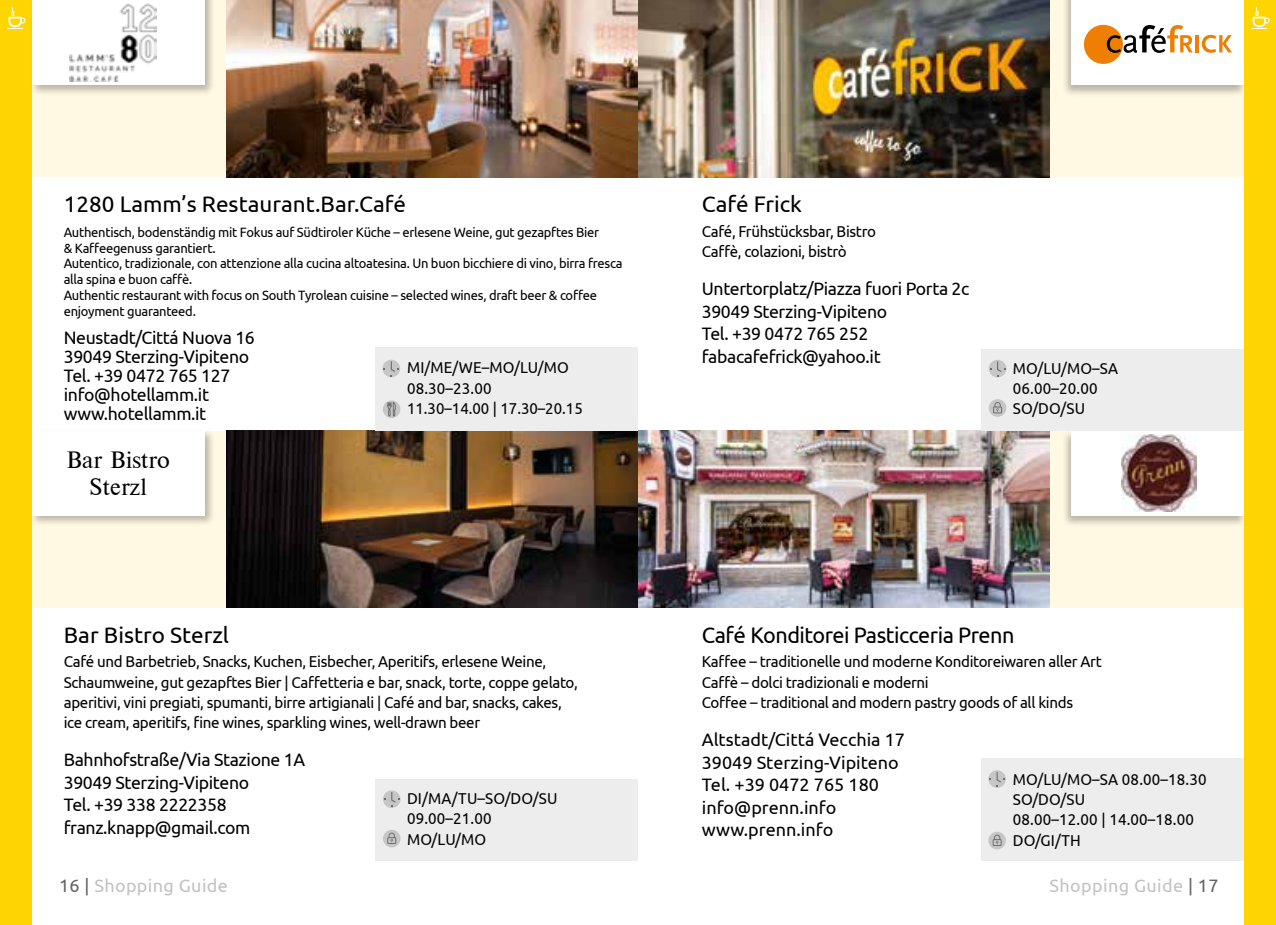
<style>
.page{position:relative;width:1276px;height:925px;background:#fff}
.page>*{position:absolute;margin:0;border:0;box-sizing:border-box;transform-origin:0 0}
.t1{font:22.5px "Ubuntu";color:#000}
.t2{font:22.5px "Ubuntu";letter-spacing:-.02em;color:#000;scale:.96 1}
.t3{font:22.5px/27px "Times";color:#000;text-align:center}
.t4{font:18px/22.5px "Ubuntu";letter-spacing:-.02em;color:#000}
.t5{font:18px/22.5px "Ubuntu";color:#000}
.t6{font:18px "Ubuntu";letter-spacing:.02em;color:#c3c2c2}
.t7{font:15.75px/20.2px "Ubuntu";letter-spacing:-.02em;color:#000;scale:.96 1}
.t8{font:15.75px/20.2px "Ubuntu";letter-spacing:.01em;color:#000;scale:.96 1}
.t9{font:15.75px/20.2px "Ubuntu";letter-spacing:.005em;color:#000;scale:.96 1}
.t10{font:13.5px/15.8px "Ubuntu";letter-spacing:-.02em;color:#000;scale:.96 1}
.s1{color:#666463}
</style>
<div class="page">
<div style="left:32px;top:431px;width:194px;height:176px;background:#fff9e3"></div>
<div style="left:29px;top:428px;width:187px;height:99px;background:#000;opacity:.28"></div>
<div style="left:32px;top:431px;width:172px;height:84px;background:#fff"></div>
<div style="left:1049px;top:0;width:195px;height:177px;background:#fff9e3"></div>
<div style="left:1049px;top:431px;width:195px;height:176px;background:#fff9e3"></div>
<div style="left:1061px;top:0;width:187px;height:98px;background:#000;opacity:.28"></div>
<div style="left:1071px;top:0;width:173px;height:85px;background:#fff"></div>
<div style="left:1061px;top:429px;width:187px;height:99px;background:#000;opacity:.28"></div>
<div style="left:1071px;top:431px;width:173px;height:84px;background:#fff"></div>
<img style="left:226px;top:431px;width:412px;height:176px">
<img style="left:638px;top:431px;width:411px;height:176px">
<img style="left:1121px;top:434px;width:75px;height:77px">
<div style="left:981px;top:758px;width:262px;height:103px;background:#ededed"></div>
<svg style="left:988px;top:770px;width:18px;height:18px"></svg>
<svg style="left:989px;top:771px;width:16px;height:16px"></svg>
<div style="left:988px;top:832px;width:18px;height:17px;background:#c6c6c6;border-radius:50%"></div>
<svg style="left:992px;top:834px;width:9px;height:12px"></svg>
<div style="left:1244px;top:0;width:32px;height:925px;background:#ffd500"></div>
<div style="left:0;top:0;width:32px;height:925px;background:#ffd500"></div>
<svg style="left:7px;top:7px;width:18px;height:22px"></svg>
<svg style="left:1251px;top:7px;width:18px;height:22px"></svg>
<div style="left:375px;top:779px;width:263px;height:82px;background:#ededed"></div>
<div style="left:383px;top:790px;width:17px;height:18px;background:#c6c6c6;border-radius:50%"></div>
<svg style="left:391px;top:791px;width:8px;height:16px"></svg>
<div style="left:383px;top:830px;width:17px;height:17px;background:#c6c6c6;border-radius:50%"></div>
<svg style="left:387px;top:832px;width:9px;height:12px"></svg>
<div style="left:32px;top:0;width:194px;height:177px;background:#fff9e3"></div>
<div style="left:29px;top:0;width:187px;height:97px;background:#000;opacity:.28"></div>
<div style="left:32px;top:0;width:172px;height:85px;background:#fff"></div>
<img style="left:226px;top:0;width:412px;height:177px">
<img style="left:70px;top:3px;width:87px;height:79px">
<div style="left:375px;top:347px;width:263px;height:84px;background:#ededed"></div>
<svg style="left:382px;top:360px;width:18px;height:17px"></svg>
<svg style="left:383px;top:360px;width:16px;height:16px"></svg>
<div style="left:383px;top:400px;width:17px;height:18px;background:#c6c6c6;border-radius:50%"></div>
<svg style="left:387px;top:402px;width:9px;height:15px"></svg>
<div style="left:1084px;top:25px;width:39px;height:39px;background:#ee7f04;border-radius:50%"></div>
<svg style="left:1106px;top:25px;width:86px;height:28px"></svg>
<hr style="left:1195px;top:35px;width:3px;height:17px;background:#ee7f04">
<svg style="left:1201px;top:35px;width:31px;height:18px"></svg>
<img style="left:638px;top:0;width:411px;height:177px">
<div style="left:981px;top:349px;width:262px;height:82px;background:#ededed"></div>
<svg style="left:989px;top:360px;width:16px;height:16px"></svg>
<div style="left:988px;top:399px;width:18px;height:18px;background:#c6c6c6;border-radius:50%"></div>
<svg style="left:993px;top:402px;width:9px;height:11px"></svg>
<h1 class="t1" style="left:64px;top:190px;width:344px">1280 Lamm’s Restaurant.Bar.Café</h1>
<p class="t10" style="left:64px;top:224px;width:583px">Authentisch, bodenständig mit Fokus auf Südtiroler Küche – erlesene Weine, gut gezapftes Bier<br>&amp; Kaffeegenuss garantiert.<br>Autentico, tradizionale, con attenzione alla cucina altoatesina. Un buon bicchiere di vino, birra fresca alla spina e buon caffè.<br>Authentic restaurant with focus on South Tyrolean cuisine – selected wines, draft beer &amp; coffee enjoyment guaranteed.</p>
<p class="t4" style="left:64px;top:327px;width:193px;line-height:19.1px">Neustadt/Cittá Nuova 16<br>39049 Sterzing-Vipiteno<br>Tel. +39 0472 765 127 info@hotellamm.it www.hotellamm.it</p>
<p class="t9" style="left:407px;top:357px;width:184px">MI/ME/WE–MO/LU/MO<br>08.30–23.00<br>11.30–14.00 | 17.30–20.15</p>
<h1 class="t3" style="left:66px;top:446px;width:105px">Bar Bistro<br>Sterzl</h1>
<h1 class="t1" style="left:64px;top:621px;width:167px">Bar Bistro Sterzl</h1>
<p class="t7" style="left:64px;top:651px;width:537px">Café und Barbetrieb, Snacks, Kuchen, Eisbecher, Aperitifs, erlesene Weine, Schaumweine, gut gezapftes Bier | Caffetteria e bar, snack, torte, coppe gelato, aperitivi, vini pregiati, spumanti, birre artigianali | Café and bar, snacks, cakes, ice cream, aperitifs, fine wines, sparkling wines, well-drawn beer</p>
<p class="t4" style="left:64px;top:748px;width:243px">Bahnhofstraße/Via Stazione 1A<br>39049 Sterzing-Vipiteno<br>Tel. +39 338 2222358 franz.knapp@gmail.com</p>
<p class="t8" style="left:407px;top:788px;width:158px">DI/MA/TU–SO/DO/SU<br>09.00–21.00<br>MO/LU/MO</p>
<h1 class="t1" style="left:702px;top:190px;width:102px">Café Frick</h1>
<p class="t7" style="left:702px;top:221px;width:183px">Café, Frühstücksbar, Bistro<br>Caffè, colazioni, bistrò</p>
<p class="t4" style="left:702px;top:277px;width:269px">Untertorplatz/Piazza fuori Porta 2c<br>39049 Sterzing-Vipiteno<br>Tel. +39 0472 765 252 fabacafefrick@yahoo.it</p>
<p class="t8" style="left:1013px;top:357px;width:111px">MO/LU/MO–SA<br>06.00–20.00<br>SO/DO/SU</p>
<h1 class="t2" style="left:702px;top:621px;width:327px">Café Konditorei Pasticceria Prenn</h1>
<p class="t7" style="left:702px;top:651px;width:418px">Kaffee – traditionelle und moderne Konditoreiwaren aller Art<br>Caffè – dolci tradizionali e moderni<br>Coffee – traditional and modern pastry goods of all kinds</p>
<p class="t5" style="left:702px;top:728px;width:205px">Altstadt/Cittá Vecchia 17<br>39049 Sterzing-Vipiteno<br>Tel. +39 0472 765 180 info@prenn.info www.prenn.info</p>
<p class="t8" style="left:1013px;top:768px;width:203px">MO/LU/MO–SA 08.00–18.30<br>SO/DO/SU<br>08.00–12.00 | 14.00–18.00<br>DO/GI/TH</p>
<p class="t6" style="left:59px;top:875px;width:170px"><span class="s1">16 |</span> Shopping Guide</p>
<p class="t6" style="left:1049px;top:875px;width:170px">Shopping Guide <span class="s1">| 17</span></p>
</div>
